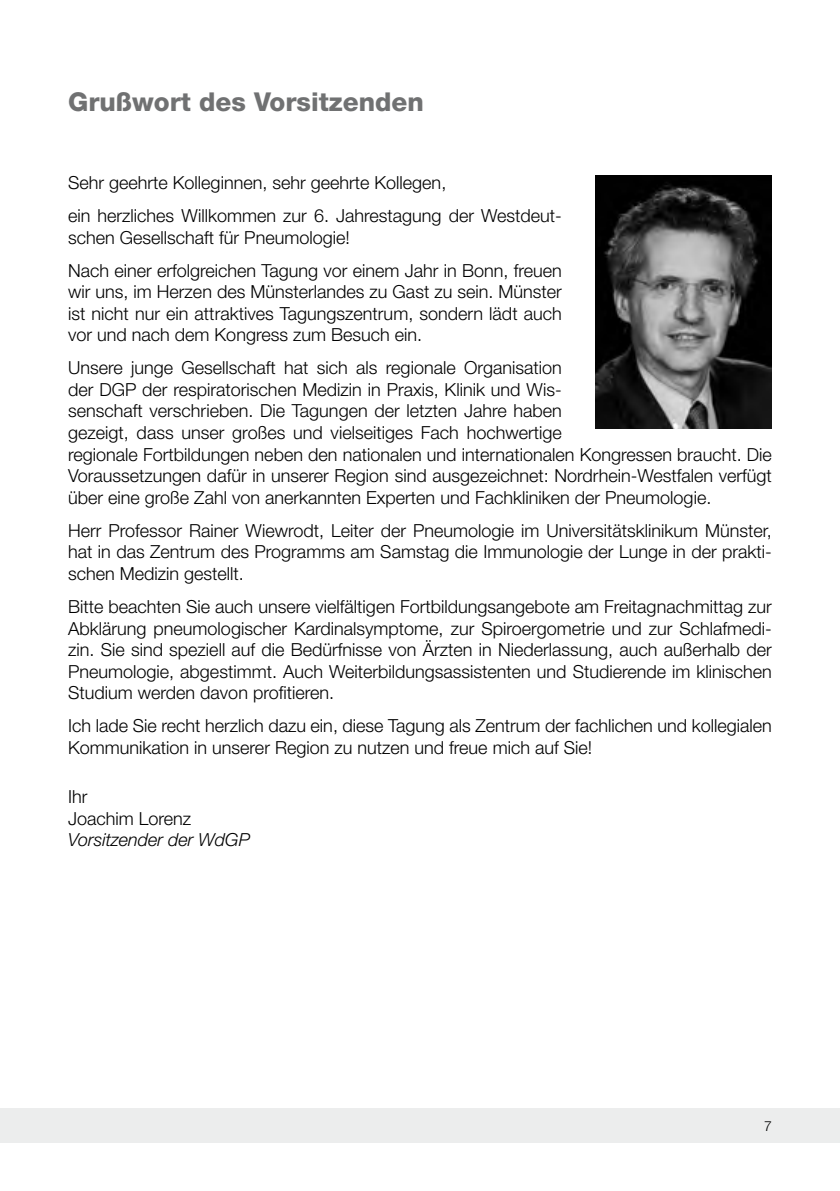
<style>
.page{position:relative;width:840px;height:1191px;background:#fff}
.page>*{position:absolute;margin:0;border:0;box-sizing:border-box;transform-origin:0 0}
.t1{font:800 26px "Helvetica Neue";color:#707172}
.t2{font:300 18px/21.6px "Helvetica Neue";color:#000}
.t3{font:italic 300 18px "Helvetica Neue";color:#000}
.t4{font:300 14px "Helvetica Neue";color:#000}
</style>
<div class="page">
<div style="left:0;top:1108px;width:839px;height:34px;background:#eceded"></div>
<img style="left:595px;top:176px;width:176px;height:252px">
<h1 class="t1" style="left:68px;top:86px;width:357px">Grußwort des Vorsitzenden</h1>
<p class="t2" style="left:68px;top:166px;width:495px;line-height:33px">Sehr geehrte Kolleginnen, sehr geehrte Kollegen,<br>ein herzliches Willkommen zur 6. Jahrestagung der Westdeut-</p>
<p class="t2" style="left:68px;top:220px;width:495px;line-height:33px">schen Gesellschaft für Pneumologie!<br>Nach einer erfolgreichen Tagung vor einem Jahr in Bonn, freuen</p>
<p class="t2" style="left:68px;top:280px;width:495px;text-align:justify">wir uns, im Herzen des Münsterlandes zu Gast zu sein. Münster ist nicht nur ein attraktives Tagungszentrum, sondern lädt auch vor und nach dem Kongress zum Besuch ein.</p>
<p class="t2" style="left:68px;top:357px;width:705px">Unsere junge Gesellschaft hat sich als regionale Organisation<br>der DGP der respiratorischen Medizin in Praxis, Klinik und Wis-<br>senschaft verschrieben. Die Tagungen der letzten Jahre haben<br>gezeigt, dass unser großes und vielseitiges Fach hochwertige<br>regionale Fortbildungen neben den nationalen und internationalen Kongressen braucht. Die Voraussetzungen dafür in unserer Region sind ausgezeichnet: Nordrhein-Westfalen verfügt über eine große Zahl von anerkannten Experten und Fachkliniken der Pneumologie.</p>
<p class="t2" style="left:68px;top:519px;width:705px;text-align:justify">Herr Professor Rainer Wiewrodt, Leiter der Pneumologie im Universitätsklinikum Münster, hat in das Zentrum des Programms am Samstag die Immunologie der Lunge in der prakti&shy;schen Medizin gestellt.</p>
<p class="t2" style="left:68px;top:595px;width:705px;text-align:justify">Bitte beachten Sie auch unsere vielfältigen Fortbildungsangebote am Freitagnachmittag zur Abklärung pneumologischer Kardinalsymptome, zur Spiroergometrie und zur Schlafmedi&shy;zin. Sie sind speziell auf die Bedürfnisse von Ärzten in Niederlassung, auch außerhalb der Pneumologie, abgestimmt. Auch Weiterbildungsassistenten und Studierende im klinischen Studium werden davon profitieren.</p>
<p class="t2" style="left:68px;top:715px;width:705px">Ich lade Sie recht herzlich dazu ein, diese Tagung als Zentrum der fachlichen und kollegialen<br>Kommunikation in unserer Region zu nutzen und freue mich auf Sie!</p>
<p class="t2" style="left:68px;top:785px;width:125px">Ihr<br>Joachim Lorenz</p>
<p class="t3" style="left:68px;top:829px;width:183px">Vorsitzender der WdGP</p>
<p class="t4" style="left:763px;top:1117px;width:9px">7</p>
</div>
